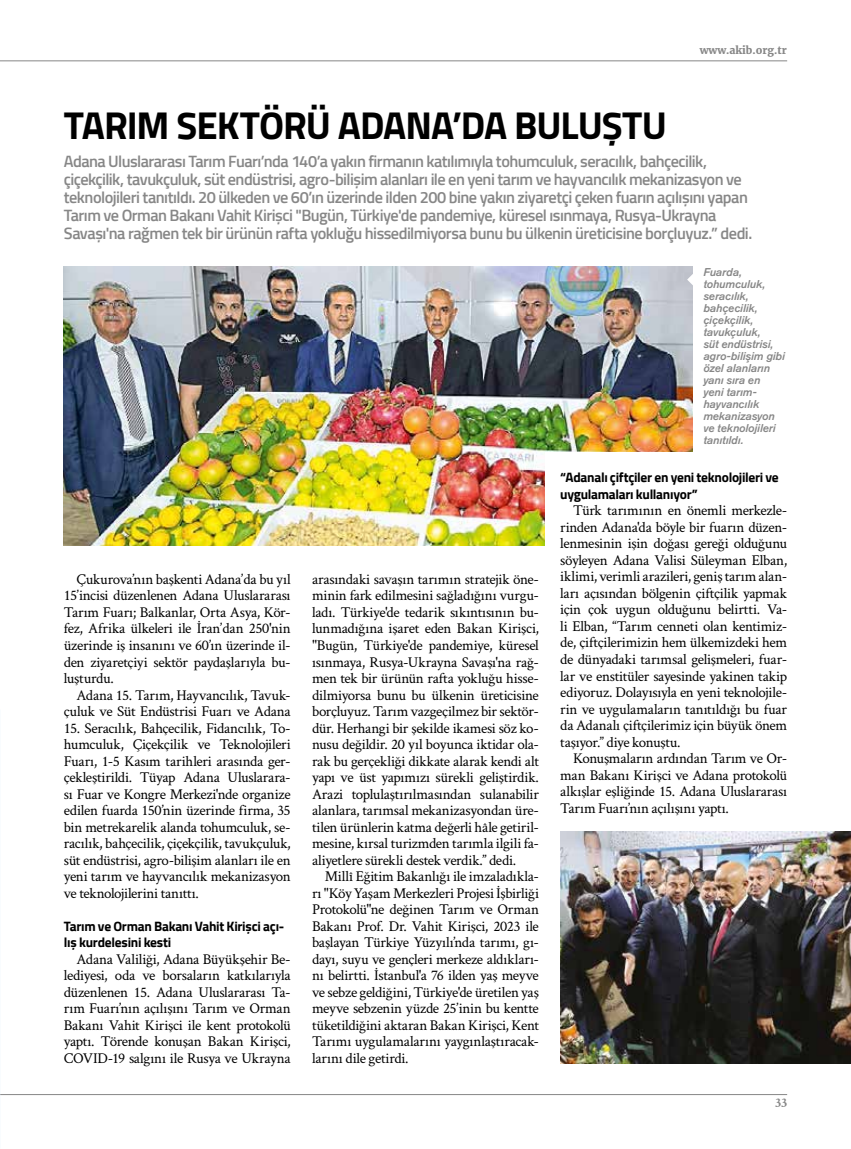
<style>
.page{position:relative;width:851px;height:1149px;background:#fff}
.page>*{position:absolute;margin:0;border:0;box-sizing:border-box;transform-origin:0 0}
.t1{font:700 38.55px "Titillium Web";letter-spacing:-.03em;color:#000}
.t2{font:600 16.35px/18px "Titillium Web";letter-spacing:-.035em;color:#878787}
.t3{font:15px/16.5px "Crimson Text";letter-spacing:-.015em;color:#000;text-align:justify}
.t4{font:700 13.5px/16.5px "Titillium Web";letter-spacing:-.02em;color:#000}
.t5{font:700 13.5px "Crimson Text";color:#878787}
.t6{font:italic 500 11.25px/12px "Akzidenz Grotesk";letter-spacing:-.005em;color:#878787}
.t7{font:900 10.5px "Merriweather";color:#878787}
</style>
<div class="page">
<hr style="left:0;top:1093px;width:787px;height:1px;background:#878787">
<hr style="left:0;top:60px;width:787px;height:1px;background:#878787">
<img style="left:64px;top:266px;width:628px;height:279px">
<svg style="left:687px;top:273px;width:6px;height:12px"></svg>
<div style="left:544px;top:452px;width:264px;height:286px;background:#fff"></div>
<img style="left:560px;top:831px;width:290px;height:232px">
<p class="t7" style="left:699px;top:43px;width:89px">www.akib.org.tr</p>
<h1 class="t1" style="left:64px;top:96px;width:604px">TARIM SEKTÖRÜ ADANA’DA BULUŞTU</h1>
<p class="t2" style="left:64px;top:151px;width:689px">Adana Uluslararası Tarım Fuarı’nda 140’a yakın firmanın katılımıyla tohumculuk, seracılık, bahçecilik, çiçekçilik, tavukçuluk, süt endüstrisi, agro-bilişim alanları ile en yeni tarım ve hayvancılık mekanizasyon ve teknolojileri tanıtıldı. 20 ülkeden ve 60’ın üzerinde ilden 200 bine yakın ziyaretçi çeken fuarın açılışını yapan Tarım ve Orman Bakanı Vahit Kirişci "Bugün, Türkiye'de pandemiye, küresel ısınmaya, Rusya-Ukrayna Savaşı'na rağmen tek bir ürünün rafta yokluğu hissedilmiyorsa bunu bu ülkenin üreticisine borçluyuz.” dedi.</p>
<p class="t3" style="left:64px;top:570px;width:228px;text-indent:13px">Çukurova’nın başkenti Adana’da bu yıl 15’incisi düzenlenen Adana Uluslararası Tarım Fuarı; Balkanlar, Orta Asya, Kör&shy;fez, Afrika ülkeleri ile İran’dan 250'nin üzerinde iş insanını ve 60’ın üzerinde il&shy;den ziyaretçiyi sektör paydaşlarıyla bu&shy;luşturdu.</p>
<p class="t3" style="left:64px;top:685px;width:228px;text-align:right">Adana 15. Tarım, Hayvancılık, Tavuk&shy;çuluk ve Süt Endüstrisi Fuarı ve Adana</p>
<p class="t3" style="left:64px;top:718px;width:228px">15. Seracılık, Bahçecilik, Fidancılık, To&shy;humculuk, Çiçekçilik ve Teknolojileri Fuarı, 1-5 Kasım tarihleri arasında ger&shy;çekleştirildi. Tüyap Adana Uluslarara&shy;sı Fuar ve Kongre Merkezi'nde organize edilen fuarda 150’nin üzerinde firma, 35 bin metrekarelik alanda tohumculuk, se&shy;racılık, bahçecilik, çiçekçilik, tavukçuluk, süt endüstrisi, agro-bilişim alanları ile en yeni tarım ve hayvancılık mekanizasyon ve teknolojilerini tanıttı.</p>
<p class="t4" style="left:64px;top:916px;width:222px">Tarım ve Orman Bakanı Vahit Kirişci açı&shy;lış kurdelesini kesti</p>
<p class="t3" style="left:64px;top:949px;width:228px;text-indent:13px">Adana Valiliği, Adana Büyükşehir Be&shy;lediyesi, oda ve borsaların katkılarıyla düzenlenen 15. Adana Uluslararası Ta&shy;rım Fuarı’nın açılışını Tarım ve Orman Bakanı Vahit Kirişci ile kent protokolü yaptı. Törende konuşan Bakan Kirişci, COVID-19 salgını ile Rusya ve Ukrayna</p>
<p class="t3" style="left:312px;top:570px;width:228px">arasındaki savaşın tarımın stratejik öne&shy;minin fark edilmesini sağladığını vurgu&shy;ladı. Türkiye'de tedarik sıkıntısının bu&shy;lunmadığına işaret eden Bakan Kirişci, "Bugün, Türkiye'de pandemiye, küresel ısınmaya, Rusya-Ukrayna Savaşı'na rağ&shy;men tek bir ürünün rafta yokluğu hisse&shy;dilmiyorsa bunu bu ülkenin üreticisine borçluyuz. Tarım vazgeçilmez bir sektör&shy;dür. Herhangi bir şekilde ikamesi söz ko&shy;nusu değildir. 20 yıl boyunca iktidar ola&shy;rak bu gerçekliği dikkate alarak kendi alt yapı ve üst yapımızı sürekli geliştirdik.<br>Arazi toplulaştırılmasından sulanabilir alanlara, tarımsal mekanizasyondan üre&shy;tilen ürünlerin katma değerli hâle getiril&shy;mesine, kırsal turizmden tarımla ilgili fa&shy;aliyetlere sürekli destek verdik.” dedi.</p>
<p class="t3" style="left:312px;top:867px;width:228px;text-indent:13px">Millî Eğitim Bakanlığı ile imzaladıkla&shy;rı "Köy Yaşam Merkezleri Projesi İşbirliği Protokolü"ne değinen Tarım ve Orman Bakanı Prof. Dr. Vahit Kirişci, 2023 ile başlayan Türkiye Yüzyılı’nda tarımı, gı&shy;dayı, suyu ve gençleri merkeze aldıkları&shy;nı belirtti. İstanbul'a 76 ilden yaş meyve ve sebze geldiğini, Türkiye'de üretilen yaş meyve sebzenin yüzde 25’inin bu kentte tüketildiğini aktaran Bakan Kirişci, Kent Tarımı uygulamalarını yaygınlaştıracak&shy;larını dile getirdi.</p>
<p class="t6" style="left:703px;top:266px;width:83px">Fuarda, tohumculuk, seracılık, bahçecilik, çiçekçilik, tavukçuluk,<br>süt endüstrisi, agro-bilişim gibi özel alanların yanı sıra en<br>yeni tarım&shy;hayvancılık mekanizasyon ve teknolojileri tanıtıldı.</p>
<p class="t4" style="left:560px;top:468px;width:220px">“Adanalı çiftçiler en yeni teknolojileri ve uygulamaları kullanıyor”</p>
<p class="t3" style="left:560px;top:501px;width:228px;text-indent:13px">Türk tarımının en önemli merkezle&shy;rinden Adana'da böyle bir fuarın düzen&shy;lenmesinin işin doğası gereği olduğunu söyleyen Adana Valisi Süleyman Elban, iklimi, verimli arazileri, geniş tarım alan&shy;ları açısından bölgenin çiftçilik yapmak için çok uygun olduğunu belirtti. Va&shy;li Elban, “Tarım cenneti olan kentimiz&shy;de, çiftçilerimizin hem ülkemizdeki hem de dünyadaki tarımsal gelişmeleri, fuar&shy;lar ve enstitüler sayesinde yakinen takip ediyoruz. Dolayısıyla en yeni teknolojile&shy;rin ve uygulamaların tanıtıldığı bu fuar da Adanalı çiftçilerimiz için büyük önem taşıyor.” diye konuştu.</p>
<p class="t3" style="left:560px;top:749px;width:228px;text-indent:13px">Konuşmaların ardından Tarım ve Or&shy;man Bakanı Kirişci ve Adana protokolü alkışlar eşliğinde 15. Adana Uluslararası Tarım Fuarı’nın açılışını yaptı.</p>
<p class="t5" style="left:775px;top:1094px;width:14px">33</p>
</div>
